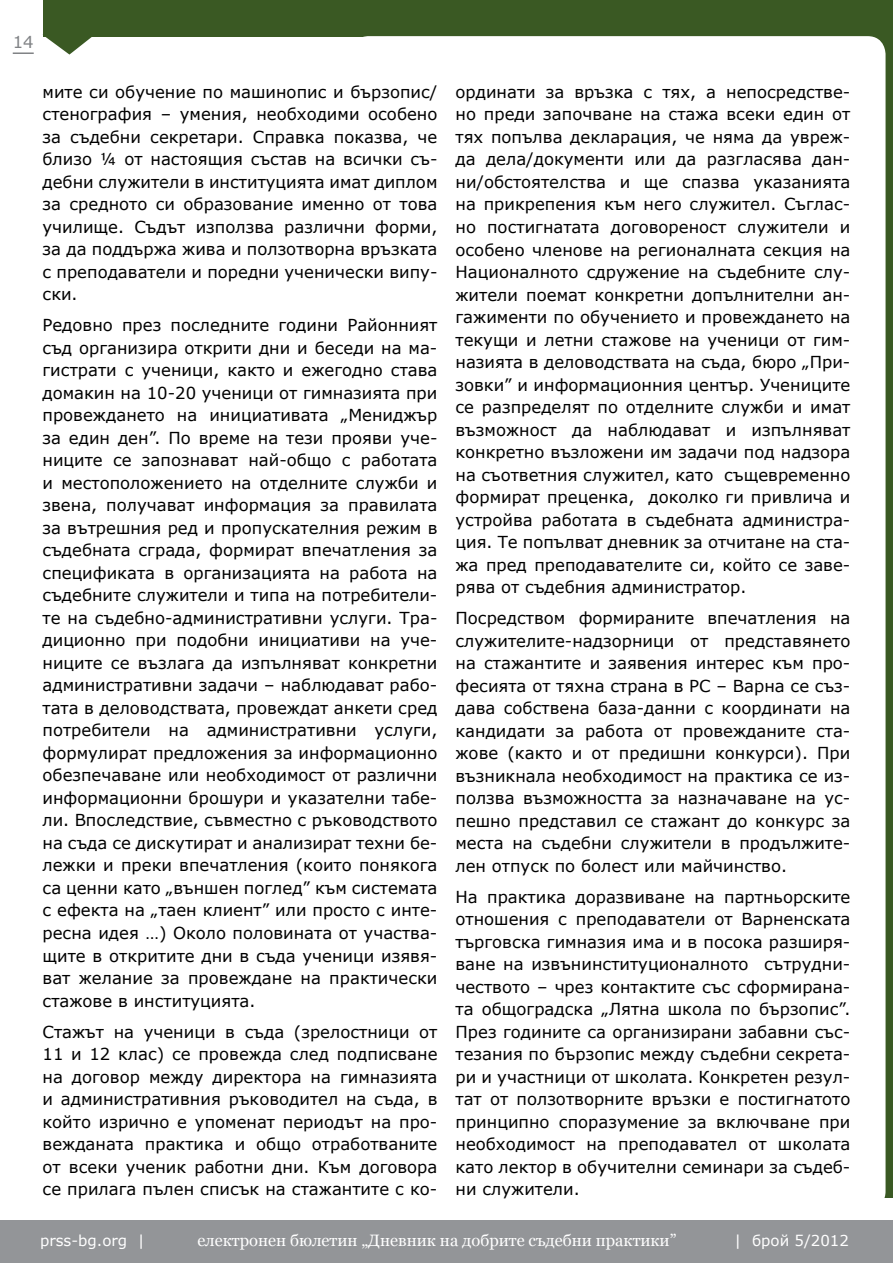
<style>
.page{position:relative;width:893px;height:1263px;background:#fff}
.page>*{position:absolute;margin:0;border:0;box-sizing:border-box;transform-origin:0 0}
.t1{font:16.5px/22.5px "Verdana";color:#000;text-align:justify}
.t2{font:16.5px "Georgia";color:#fff}
.t3{font:16.5px "Verdana";color:#808285}
.t4{font:15px "Verdana";color:#fff}
</style>
<div class="page">
<div style="left:0;top:0;width:893px;height:36px;background:#3a5923"></div>
<div style="left:856px;top:0;width:37px;height:1198px;background:#3a5923"></div>
<div style="left:350px;top:36px;width:535px;height:1173px;background:#fff;border-radius:18px"></div>
<div style="left:0;top:0;width:43px;height:126px;background:#fff"></div>
<div style="left:0;top:1220px;width:893px;height:43px;background:#939598"></div>
<hr style="left:13px;top:52px;width:21px;height:2px;background:#808285">
<svg style="left:43px;top:36px;width:53px;height:19px"></svg>
<p class="t3" style="left:13px;top:32px;width:22px">14</p>
<p class="t1" style="left:43px;top:80px;width:396px">мите си обучение по машинопис и бързопис/ стенография – умения, необходими особено за съдебни секретари. Справка показва, че близо ¼ от настоящия състав на всички съ&shy;дебни служители в институцията имат диплом за средното си образование именно от това училище. Съдът използва различни форми, за да поддържа жива и ползотворна връзката с преподаватели и поредни ученически випу&shy;ски.</p>
<p class="t1" style="left:43px;top:313px;width:396px">Редовно през последните години Районният съд организира открити дни и беседи на ма&shy;гистрати с ученици, както и ежегодно става домакин на 10-20 ученици от гимназията при провеждането на инициативата „Мениджър за един ден”. По време на тези прояви уче&shy;ниците се запознават най-общо с работата и местоположението на отделните служби и звена, получават информация за правилата за вътрешния ред и пропускателния режим в съдебната сграда, формират впечатления за спецификата в организацията на работа на съдебните служители и типа на потребители&shy;те на съдебно-административни услуги. Тра&shy;диционно при подобни инициативи на уче&shy;ниците се възлага да изпълняват конкретни административни задачи – наблюдават рабо&shy;тата в деловодствата, провеждат анкети сред потребители на административни услуги, формулират предложения за информационно обезпечаване или необходимост от различни информационни брошури и указателни табе&shy;ли. Впоследствие, съвместно с ръководството на съда се дискутират и анализират техни бе&shy;лежки и преки впечатления (които понякога са ценни като „външен поглед” към системата с ефекта на „таен клиент” или просто с инте&shy;ресна идея …) Около половината от участва&shy;щите в откритите дни в съда ученици изявя&shy;ват желание за провеждане на практически стажове в институцията.</p>
<p class="t1" style="left:43px;top:1020px;width:396px">Стажът на ученици в съда (зрелостници от 11 и 12 клас) се провежда след подписване на договор между директора на гимназията и административния ръководител на съда, в който изрично е упоменат периодът на про&shy;вежданата практика и общо отработваните от всеки ученик работни дни. Към договора се прилага пълен списък на стажантите с ко-</p>
<p class="t1" style="left:455px;top:80px;width:396px">ординати за връзка с тях, а непосредстве&shy;но преди започване на стажа всеки един от тях попълва декларация, че няма да увреж&shy;да дела/документи или да разгласява дан&shy;ни/обстоятелства и ще спазва указанията на прикрепения към него служител. Съглас&shy;но постигнатата договореност служители и особено членове на регионалната секция на Националното сдружение на съдебните слу&shy;жители поемат конкретни допълнителни ан&shy;гажименти по обучението и провеждането на текущи и летни стажове на ученици от гим&shy;назията в деловодствата на съда, бюро „При&shy;зовки” и информационния център. Учениците се разпределят по отделните служби и имат възможност да наблюдават и изпълняват конкретно възложени им задачи под надзора на съответния служител, като същевременно формират преценка, доколко ги привлича и устройва работата в съдебната администра&shy;ция. Те попълват дневник за отчитане на ста&shy;жа пред преподавателите си, който се заве&shy;рява от съдебния администратор.</p>
<p class="t1" style="left:455px;top:606px;width:396px">Посредством формираните впечатления на служителите-надзорници от представянето на стажантите и заявения интерес към про&shy;фесията от тяхна страна в РС – Варна се съз&shy;дава собствена база-данни с координати на кандидати за работа от провежданите ста&shy;жове (както и от предишни конкурси). При възникнала необходимост на практика се из&shy;ползва възможността за назначаване на ус&shy;пешно представил се стажант до конкурс за места на съдебни служители в продължите&shy;лен отпуск по болест или майчинство.</p>
<p class="t1" style="left:455px;top:885px;width:396px">На практика доразвиване на партньорските отношения с преподаватели от Варненската търговска гимназия има и в посока разширя&shy;ване на извънинституционалното сътрудни&shy;чеството – чрез контактите със сформирана&shy;та общоградска „Лятна школа по бързопис”.<br>През годините са организирани забавни със&shy;тезания по бързопис между съдебни секрета&shy;ри и участници от школата. Конкретен резул&shy;тат от ползотворните връзки е постигнатото принципно споразумение за включване при необходимост на преподавател от школата като лектор в обучителни семинари за съдеб&shy;ни служители.</p>
<p class="t4" style="left:40px;top:1231px;width:106px">prss-bg.org |</p>
<p class="t2" style="left:197px;top:1231px;width:481px">електронен бюлетин „Дневник на добрите съдебни практики”</p>
<p class="t4" style="left:735px;top:1231px;width:116px">| брой 5/2012</p>
</div>
